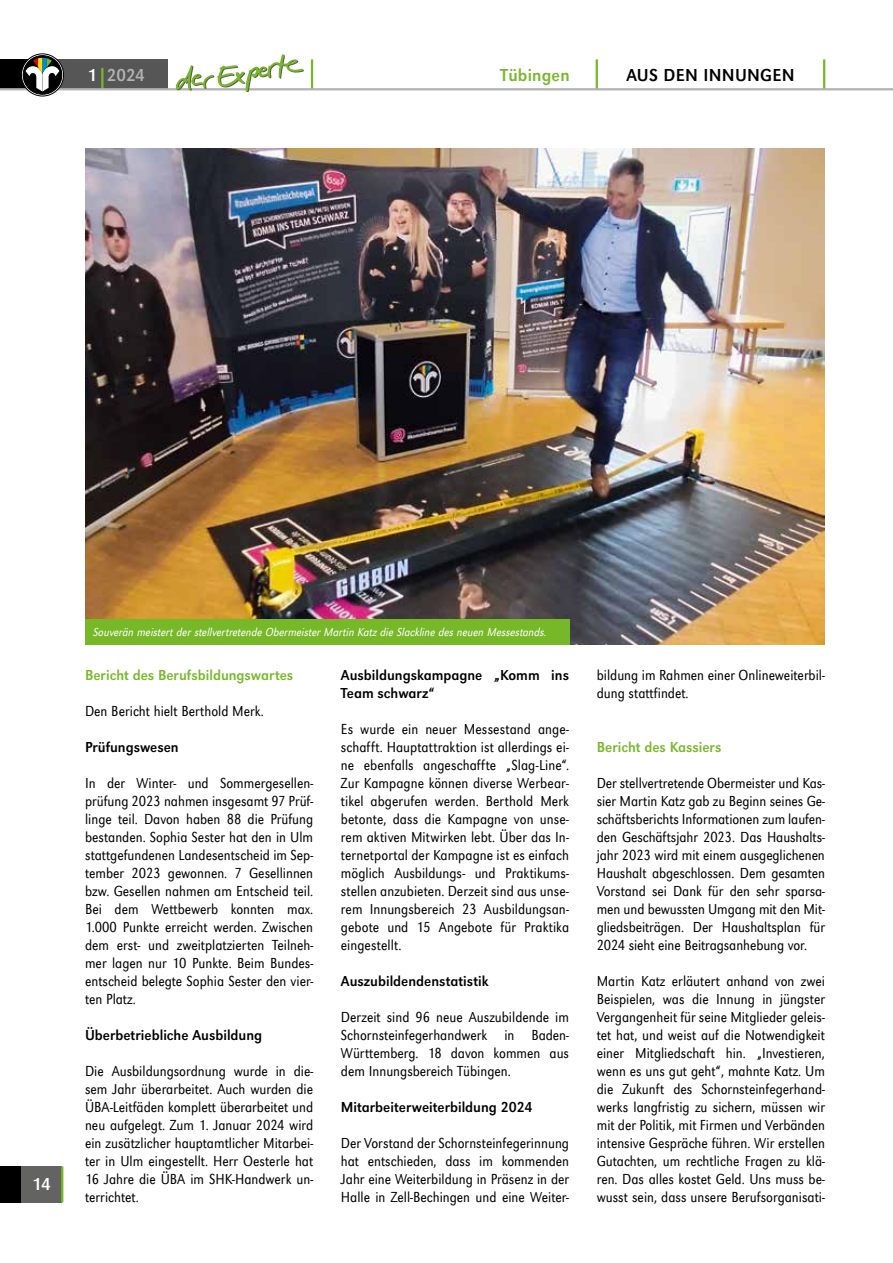
<style>
.page{position:relative;width:893px;height:1263px;background:#fff}
.page>*{position:absolute;margin:0;border:0;box-sizing:border-box;transform-origin:0 0}
.t1{font:condensed 18px "EXPERTEURW Grot T";letter-spacing:.015em;color:#000}
.t2{font:condensed 18px "EXPERTEURW Grot T";letter-spacing:.01em;color:#76b828}
.t3{font:condensed 18px "EXPERTEURW Grot T";color:#b1b2b3}
.t4{font:condensed 18px "EXPERTEURW Grot T";color:#fff}
.t5{font:300 15px/18px "EXPERTEURW Grot T Extracond";color:#000;text-align:justify}
.t6{font:condensed 15px/18px "EXPERTEURW Grot T";color:#000}
.t7{font:condensed 15px "EXPERTEURW Grot T";color:#76b828}
.t8{font:12px "EXPERTEURW Grot T Extracond L Ital";color:#fff}
.s1{color:#fff}
</style>
<div class="page">
<hr style="left:311px;top:59px;width:2px;height:30px;background:#76b828">
<hr style="left:596px;top:59px;width:2px;height:30px;background:#76b828">
<hr style="left:823px;top:59px;width:2px;height:30px;background:#76b828">
<div style="left:0;top:59px;width:28px;height:30px;background:#000"></div>
<div style="left:51px;top:59px;width:117px;height:30px;background:#565656"></div>
<hr style="left:101px;top:68px;width:2px;height:21px;background:#76b828">
<div style="left:0;top:1166px;width:21px;height:36px;background:#000"></div>
<div style="left:21px;top:1166px;width:41px;height:36px;background:#636362"></div>
<hr style="left:61px;top:1166px;width:2px;height:36px;background:#76b828">
<hr style="left:0;top:88px;width:893px;height:2px;background:#b1b2b3">
<svg style="left:176px;top:54px;width:128px;height:38px"></svg>
<svg style="left:21px;top:54px;width:43px;height:42px"></svg>
<div style="left:21px;top:54px;width:43px;height:42px;border:1px solid #000;border-radius:50%"></div>
<div style="left:23px;top:56px;width:39px;height:38px;background:#000;border-radius:50%"></div>
<div style="left:23px;top:56px;width:39px;height:38px;border:1px solid #000;border-radius:50%"></div>
<svg style="left:26px;top:58px;width:33px;height:33px"></svg>
<img style="left:85px;top:149px;width:740px;height:495px">
<div style="left:85px;top:619px;width:484px;height:25px;background:#76b828"></div>
<p class="t3" style="left:87px;top:65px;width:59px"><span class="s1">1</span> 2024</p>
<p class="t2" style="left:500px;top:65px;width:71px">Tübingen</p>
<p class="t1" style="left:626px;top:65px;width:170px">AUS DEN INNUNGEN</p>
<p class="t4" style="left:32px;top:1174px;width:20px">14</p>
<p class="t8" style="left:94px;top:625px;width:455px">Souverän meistert der stellvertretende Obermeister Martin Katz die Slackline des neuen Messestands.</p>
<p class="t6" style="left:341px;top:666px;width:230px">Ausbildungskampagne „Komm ins<br>Team schwarz“</p>
<p class="t5" style="left:341px;top:720px;width:230px">Es wurde ein neuer Messestand ange&shy;schafft. Hauptattraktion ist allerdings ei&shy;ne ebenfalls angeschaffte „Slag-Line“.<br>Zur Kampagne können diverse Werbear&shy;tikel abgerufen werden. Berthold Merk betonte, dass die Kampagne von unse&shy;rem aktiven Mitwirken lebt. Über das In&shy;ternetportal der Kampagne ist es einfach möglich Ausbildungs- und Praktikums&shy;stellen anzubieten. Derzeit sind aus unse&shy;rem Innungsbereich 23 Ausbildungsan&shy;gebote und 15 Angebote für Praktika eingestellt.</p>
<p class="t6" style="left:341px;top:972px;width:149px">Auszubildendenstatistik</p>
<p class="t5" style="left:341px;top:1008px;width:230px">Derzeit sind 96 neue Auszubildende im Schornsteinfegerhandwerk in Baden-Württemberg. 18 davon kommen aus dem Innungsbereich Tübingen.</p>
<p class="t6" style="left:341px;top:1098px;width:193px">Mitarbeiterweiterbildung 2024</p>
<p class="t5" style="left:341px;top:1134px;width:230px">Der Vorstand der Schornsteinfegerinnung hat entschieden, dass im kommenden Jahr eine Weiterbildung in Präsenz in der Halle in Zell-Bechingen und eine Weiter-</p>
<p class="t7" style="left:85px;top:667px;width:210px">Bericht des Berufsbildungswartes</p>
<p class="t5" style="left:85px;top:702px;width:180px">Den Bericht hielt Berthold Merk.</p>
<p class="t6" style="left:85px;top:738px;width:95px">Prüfungswesen</p>
<p class="t5" style="left:85px;top:774px;width:230px">In der Winter- und Sommergesellen&shy;prüfung 2023 nahmen insgesamt 97 Prüf&shy;linge teil. Davon haben 88 die Prüfung bestanden. Sophia Sester hat den in Ulm stattgefundenen Landesentscheid im Sep&shy;tember 2023 gewonnen. 7 Gesellinnen bzw. Gesellen nahmen am Entscheid teil.<br>Bei dem Wettbewerb konnten max.<br>1.000 Punkte erreicht werden. Zwischen dem erst- und zweitplatzierten Teilneh&shy;mer lagen nur 10 Punkte. Beim Bundes&shy;entscheid belegte Sophia Sester den vier&shy;ten Platz.</p>
<p class="t6" style="left:85px;top:1026px;width:179px">Überbetriebliche Ausbildung</p>
<p class="t5" style="left:85px;top:1062px;width:230px">Die Ausbildungsordnung wurde in die&shy;sem Jahr überarbeitet. Auch wurden die ÜBA-Leitfäden komplett überarbeitet und neu aufgelegt. Zum 1. Januar 2024 wird ein zusätzlicher hauptamtlicher Mitarbei&shy;ter in Ulm eingestellt. Herr Oesterle hat 16 Jahre die ÜBA im SHK-Handwerk un&shy;terrichtet.</p>
<p class="t5" style="left:597px;top:666px;width:230px">bildung im Rahmen einer Onlineweiterbil&shy;dung stattfindet.</p>
<p class="t7" style="left:597px;top:739px;width:126px">Bericht des Kassiers</p>
<p class="t5" style="left:597px;top:774px;width:230px">Der stellvertretende Obermeister und Kas&shy;sier Martin Katz gab zu Beginn seines Ge&shy;schäftsberichts Informationen zum laufen&shy;den Geschäftsjahr 2023. Das Haushalts&shy;jahr 2023 wird mit einem ausgeglichenen Haushalt abgeschlossen. Dem gesamten Vorstand sei Dank für den sehr sparsa&shy;men und bewussten Umgang mit den Mit&shy;gliedsbeiträgen. Der Haushaltsplan für 2024 sieht eine Beitragsanhebung vor.</p>
<p class="t5" style="left:597px;top:972px;width:230px">Martin Katz erläutert anhand von zwei Beispielen, was die Innung in jüngster Vergangenheit für seine Mitglieder geleis&shy;tet hat, und weist auf die Notwendigkeit einer Mitgliedschaft hin. „Investieren, wenn es uns gut geht“, mahnte Katz. Um die Zukunft des Schornsteinfegerhand&shy;werks langfristig zu sichern, müssen wir mit der Politik, mit Firmen und Verbänden intensive Gespräche führen. Wir erstellen Gutachten, um rechtliche Fragen zu klä&shy;ren. Das alles kostet Geld. Uns muss be&shy;wusst sein, dass unsere Berufsorganisati-</p>
</div>
